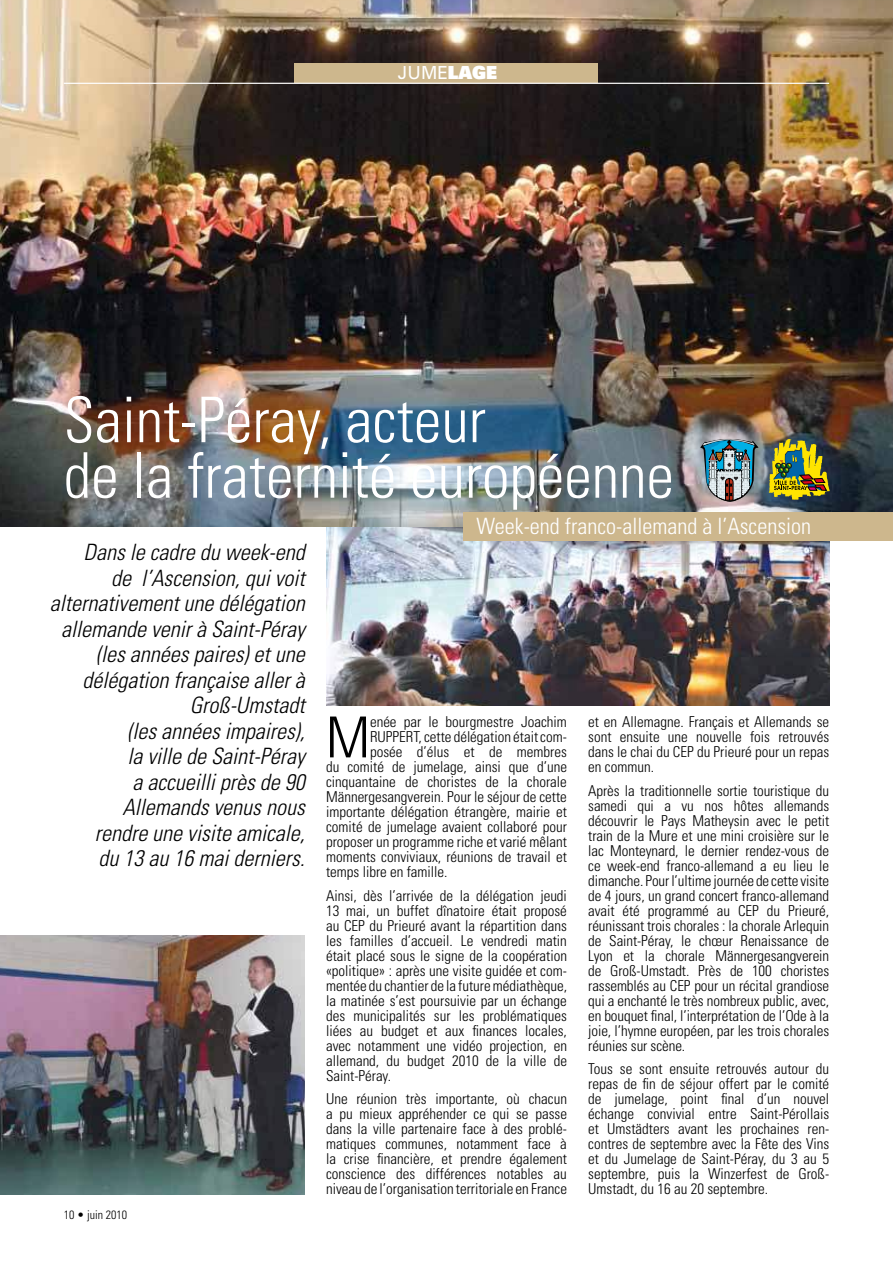
<style>
.page{position:relative;width:893px;height:1263px;background:#fff}
.page>*{position:absolute;margin:0;border:0;box-sizing:border-box;transform-origin:0 0}
.t1{font:300 condensed 63px/55.5px "Univers";color:#fff}
.t2{font:300 condensed 56.55px "Univers";color:#000}
.t3{font:italic 300 condensed 22.5px/25.5px "Univers";color:#000;text-align:right}
.t4{font:300 condensed 22.5px "Univers";color:#fff}
.t5{font:18px "Univers";color:#fff;scale:.96 1}
.t6{font:300 condensed 15px/15px "Univers";color:#000;text-align:justify}
.t7{font:300 condensed 12px "Univers";color:#000}
.s1{font-weight:900}
</style>
<div class="page">
<img style="left:326px;top:526px;width:503px;height:179px">
<img style="left:0;top:0;width:893px;height:526px">
<div style="left:294px;top:64px;width:303px;height:19px;background:#cdb78d"></div>
<hr style="left:64px;top:83px;width:765px;height:1px;background:#fff">
<svg style="left:700px;top:439px;width:59px;height:62px;background:#73909b"></svg>
<img style="left:769px;top:439px;width:61px;height:61px">
<img style="left:0;top:935px;width:305px;height:260px">
<div style="left:463px;top:512px;width:430px;height:29px;background:#cdb78d"></div>
<p class="t5" style="left:398px;top:63px;width:105px">JUME<span class="s1">LAGE</span></p>
<h1 class="t1" style="left:64px;top:392px;width:612px">Saint-Péray, acteur<br>de la fraternité européenne</h1>
<p class="t3" style="left:50px;top:542px;width:261px">Dans le cadre du week-end<br>de l’Ascension,quivoit alternativementune délégation allemande venirà Saint-Péray (les années paires)etune délégation française allerà<br>Groß-Umstadt<br>(les années impaires),<br>la ville de Saint-Péray<br>a accueilliprès de 90<br>Allemands venus nous<br>rendre une visite amicale,<br>du 13 au 16 maiderniers.</p>
<p class="t7" style="left:64px;top:1208px;width:65px">10 • juin 2010</p>
<h3 class="t4" style="left:477px;top:513px;width:336px">Week-end franco-allemand à l’Ascension</h3>
<h2 class="t2" style="left:326px;top:706px;width:45px">M</h2>
<p class="t6" style="left:370px;top:714px;width:198px">enée par le bourgmestre Joachim</p>
<p class="t6" style="left:370px;top:729px;width:198px">RUPPERT, cette délégation était com-</p>
<p class="t6" style="left:370px;top:744px;width:198px">posée d’élus et de membres</p>
<p class="t6" style="left:326px;top:759px;width:242px">du comité de jumelage, ainsi que d’une</p>
<p class="t6" style="left:326px;top:774px;width:242px">cinquantaine de choristes de la chorale</p>
<p class="t6" style="left:326px;top:789px;width:242px">Männergesangverein. Pour le séjour de cette</p>
<p class="t6" style="left:326px;top:804px;width:242px">importante délégation étrangère, mairie et</p>
<p class="t6" style="left:326px;top:819px;width:242px">comité de jumelage avaient collaboré pour</p>
<p class="t6" style="left:326px;top:834px;width:242px">proposer un programme riche et varié mêlant</p>
<p class="t6" style="left:326px;top:849px;width:242px">moments conviviaux, réunions de travail et</p>
<p class="t6" style="left:326px;top:864px;width:123px">temps libre en famille.</p>
<p class="t6" style="left:326px;top:888px;width:242px">Ainsi, dès l’arrivée de la délégation jeudi 13 mai, un buffet dînatoire était proposé au CEP du Prieuré avant la répartition dans les familles d’accueil. Le vendredi matin était placé sous le signe de la coopération «politique» : après une visite guidée et com&shy;mentée du chantier de la future médiathèque, la matinée s’est poursuivie par un échange des municipalités sur les problématiques liées au budget et aux finances locales, avec notamment une vidéo projection, en allemand, du budget 2010 de la ville de Saint-Péray.</p>
<p class="t6" style="left:326px;top:1091px;width:242px">Une réunion très importante, où chacun a pu mieux appréhender ce qui se passe dans la ville partenaire face à des problé&shy;matiques communes, notamment face à la crise financière, et prendre également conscience des différences notables au niveau de l’organisation territoriale en France</p>
<p class="t6" style="left:588px;top:714px;width:242px">et en Allemagne. Français et Allemands se sont ensuite une nouvelle fois retrouvés dans le chai du CEP du Prieuré pour un repas en commun.</p>
<p class="t6" style="left:588px;top:783px;width:242px">Après la traditionnelle sortie touristique du samedi qui a vu nos hôtes allemands découvrir le Pays Matheysin avec le petit train de la Mure et une mini croisière sur le lac Monteynard, le dernier rendez-vous de ce week-end franco-allemand a eu lieu le dimanche. Pour l’ultime journée de cette visite de 4 jours, un grand concert franco-allemand avait été programmé au CEP du Prieuré, réunissant trois chorales : la chorale Arlequin de Saint-Péray, le chœur Renaissance de Lyon et la chorale Männergesangverein de Groß-Umstadt. Près de 100 choristes rassemblés au CEP pour un récital grandiose qui a enchanté le très nombreux public, avec, en bouquet final, l’interprétation de l’Ode à la joie, l’hymne européen, par les trois chorales réunies sur scène.</p>
<p class="t6" style="left:588px;top:1061px;width:242px">Tous se sont ensuite retrouvés autour du repas de fin de séjour offert par le comité de jumelage, point final d’un nouvel échange convivial entre Saint-Pérollais et Umstädters avant les prochaines ren&shy;contres de septembre avec la Fête des Vins et du Jumelage de Saint-Péray, du 3 au 5 septembre, puis la Winzerfest de Groß-Umstadt, du 16 au 20 septembre.</p>
</div>
